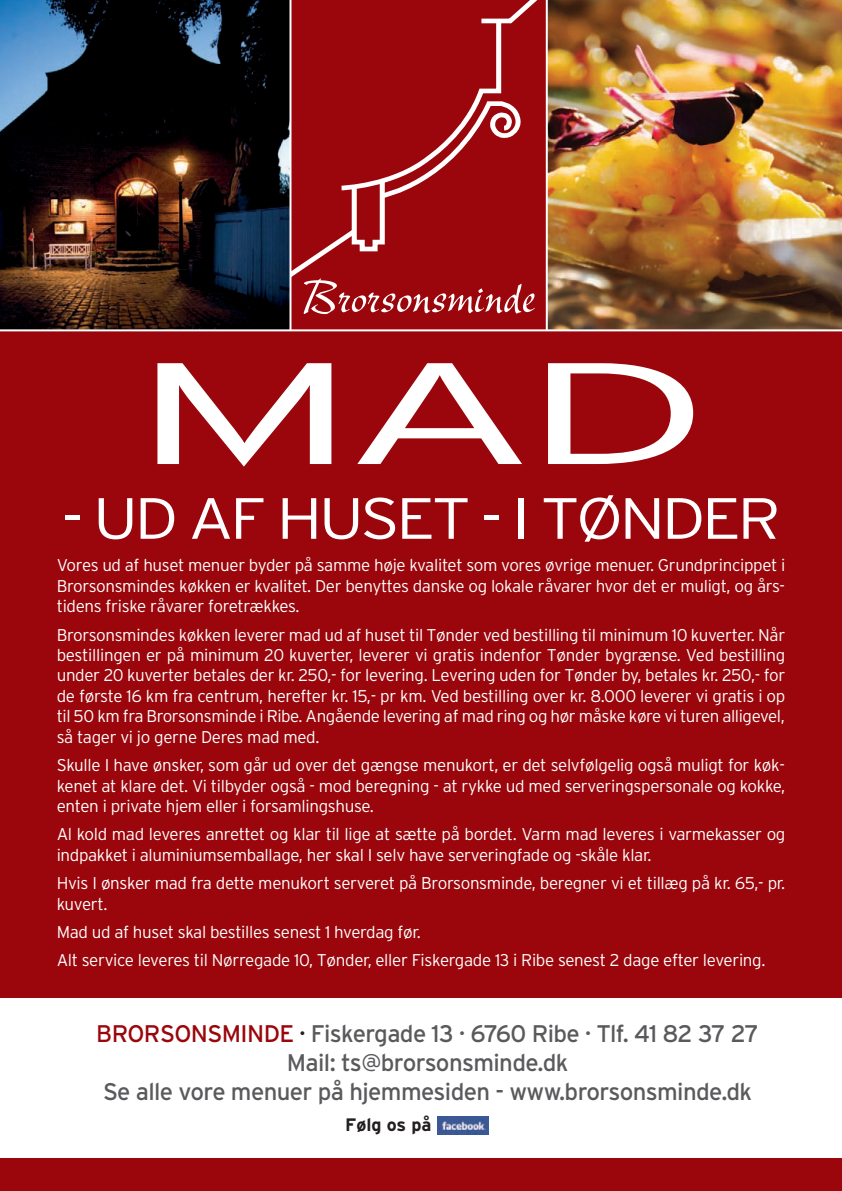
<style>
.page{position:relative;width:842px;height:1191px;background:#fff}
.page>*{position:absolute;margin:0;border:0;box-sizing:border-box;transform-origin:0 0}
.t1{font:300 144px "Interstate";color:#fff;scale:2 1}
.t2{font:300 58px "Interstate";letter-spacing:-.055em;color:#fff;scale:1.15 1}
.t3{font:24px/28.8px "Interstate";letter-spacing:-.025em;color:#5a5a5d;text-align:center}
.t4{font:700 18px "Interstate";color:#231f20}
.t5{font:300 17px/20.4px "Interstate";letter-spacing:-.02em;color:#fff;text-align:justify}
.s1{color:#9a060b}
.s2{color:#231f20}
</style>
<div class="page">
<img style="left:0;top:0;width:289px;height:329px">
<img style="left:548px;top:0;width:294px;height:329px">
<div style="left:291px;top:0;width:256px;height:331px;background:#9a060b"></div>
<svg style="left:291px;top:0;width:255px;height:314px"></svg>
<div style="left:1px;top:331px;width:841px;height:860px;background:#9a060b"></div>
<div style="left:0;top:998px;width:842px;height:159px;background:#fff"></div>
<hr style="left:546px;top:0;width:2px;height:330px;background:#fff">
<img style="left:437px;top:1117px;width:52px;height:17px">
<hr style="left:0;top:329px;width:842px;height:2px;background:#fff">
<h1 class="t1" style="left:131px;top:359px;width:292px">MAD</h1>
<h2 class="t2" style="left:61px;top:496px;width:627px">- UD AF HUSET - I TØNDER</h2>
<p class="t5" style="left:57px;top:556px;width:730px">Vores ud af huset menuer byder på samme høje kvalitet som vores øvrige menuer. Grundprincippet i Brorsonsmindes køkken er kvalitet. Der benyttes danske og lokale råvarer hvor det er muligt, og års&shy;tidens friske råvarer foretrækkes.</p>
<p class="t5" style="left:57px;top:626px;width:730px">Brorsonsmindes køkken leverer mad ud af huset til Tønder ved bestilling til minimum 10 kuverter. Når bestillingen er på minimum 20 kuverter, leverer vi gratis indenfor Tønder bygrænse. Ved bestilling under 20 kuverter betales der kr. 250,- for levering. Levering uden for Tønder by, betales kr. 250,- for de første 16 km fra centrum, herefter kr. 15,- pr km. Ved bestilling over kr. 8.000 leverer vi gratis i op til 50 km fra Brorsonsminde i Ribe. Angående levering af mad ring og hør måske køre vi turen alligevel, så tager vi jo gerne Deres mad med.</p>
<p class="t5" style="left:57px;top:756px;width:730px">Skulle I have ønsker, som går ud over det gængse menukort, er det selvfølgelig også muligt for køk&shy;kenet at klare det. Vi tilbyder også - mod beregning - at rykke ud med serveringspersonale og kokke, enten i private hjem eller i forsamlingshuse.</p>
<p class="t5" style="left:57px;top:825px;width:730px">Al kold mad leveres anrettet og klar til lige at sætte på bordet. Varm mad leveres i varmekasser og indpakket i aluminiumsemballage, her skal I selv have serveringfade og -skåle klar.</p>
<p class="t5" style="left:57px;top:874px;width:730px">Hvis I ønsker mad fra dette menukort serveret på Brorsonsminde, beregner vi et tillæg på kr. 65,- pr. kuvert.</p>
<p class="t5" style="left:57px;top:919px;width:710px;line-height:28.4px">Mad ud af huset skal bestilles senest 1 hverdag før.<br>Alt service leveres til Nørregade 10, Tønder, eller Fiskergade 13 i Ribe senest 2 dage efter levering.</p>
<h3 class="t3" style="left:96px;top:1021px;width:664px"><span class="s1">BRORSONSMINDE</span> <span class="s2">·</span> Fiskergade 13 · 6760 Ribe · Tlf. 41 82 37 27<br>Mail: ts@brorsonsminde.dk<br>Se alle vore menuer på hjemmesiden - www.brorsonsminde.dk</h3>
<p class="t4" style="left:345px;top:1118px;width:88px">Følg os på</p>
</div>
